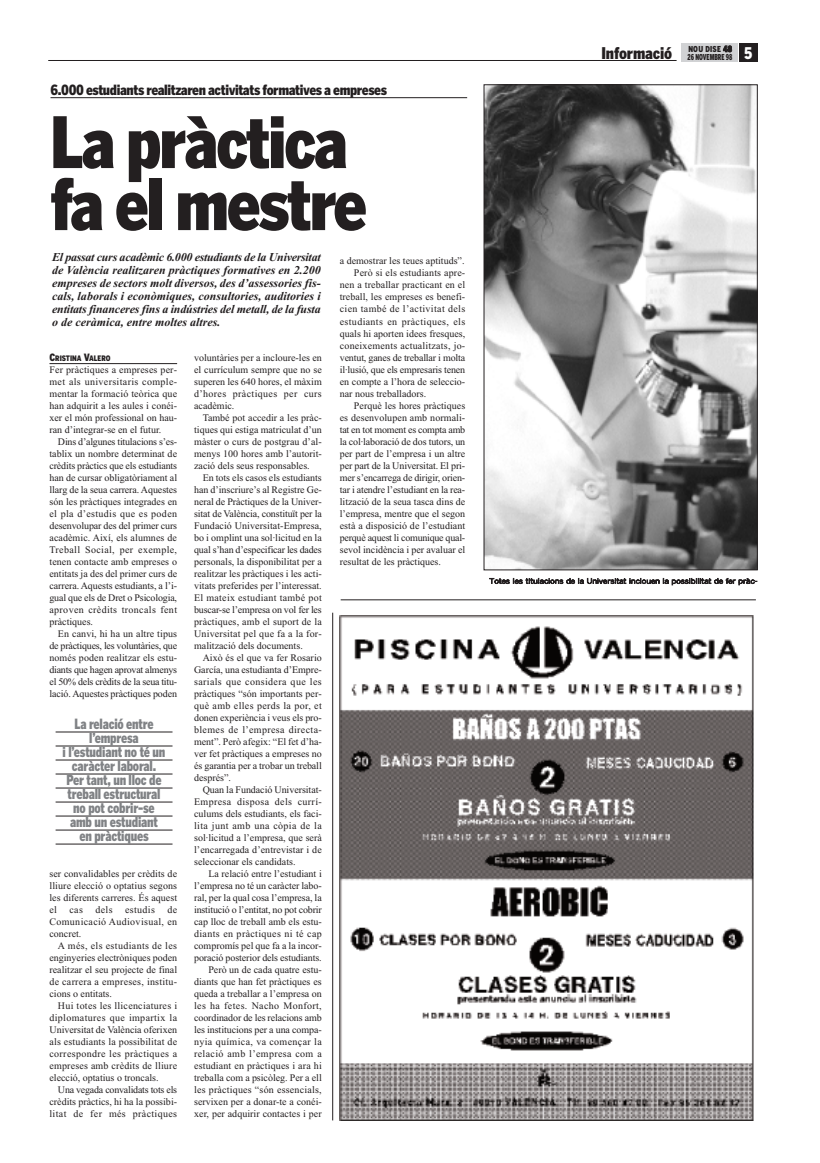
<style>
.page{position:relative;width:820px;height:1163px;background:#fff}
.page>*{position:absolute;margin:0;border:0;box-sizing:border-box;transform-origin:0 0}
.t1{font:900 70px/62px "Benton Gothic Cond";letter-spacing:-.04em;color:#231f20}
.t2{font:900 16px "Benton Gothic Cond";letter-spacing:-.01em;color:#231f20}
.t3{font:900 16px "Benton Gothic Cond";color:#fff}
.t4{font:900 14px/14px "Benton Gothic Cond";letter-spacing:-.015em;color:#808285;text-align:center;scale:.9 1}
.t5{font:900 14px "Benton Gothic Cond";letter-spacing:-.03em;color:#231f20}
.t6{font:italic 700 12px/13px "Times New Roman";color:#231f20;text-align:justify}
.t7{font:10px/12px "Times New Roman";color:#231f20;text-align:justify}
.t8{font:10px "Times New Roman";letter-spacing:-.02em;color:#231f20}
.t9{font:10px "Times New Roman";letter-spacing:.035em;color:#231f20}
.t10{font:10px "Times New Roman";letter-spacing:.02em;color:#231f20}
.t11{font:10px "Times New Roman";letter-spacing:-.025em;color:#231f20}
.t12{font:900 8.1px/8px "Benton Gothic Cond";color:#231f20;scale:.94 1}
.t13{font:900 7.5px "Benton Gothic Cond";color:#231f20}
.t14{font:300 6.9px "Benton Gothic";color:#231f20;scale:1.16 1}
.s1{font-size:10px}
</style>
<div class="page">
<div style="left:739px;top:43px;width:18px;height:18px;background:#231f20"></div>
<div style="left:681px;top:43px;width:56px;height:19px;background:#d1d2d4"></div>
<hr style="left:48px;top:60px;width:628px;height:1px;background:#231f20">
<hr style="left:49px;top:363px;width:128px;height:1px;background:#231f20">
<hr style="left:50px;top:97px;width:417px;height:1px;background:#231f20">
<hr style="left:56px;top:731px;width:116px;height:1px;background:#231f20">
<hr style="left:56px;top:745px;width:116px;height:1px;background:#231f20">
<hr style="left:56px;top:759px;width:116px;height:1px;background:#231f20">
<hr style="left:56px;top:773px;width:116px;height:1px;background:#231f20">
<hr style="left:56px;top:787px;width:116px;height:1px;background:#231f20">
<hr style="left:56px;top:801px;width:116px;height:1px;background:#231f20">
<hr style="left:56px;top:815px;width:116px;height:1px;background:#231f20">
<hr style="left:56px;top:829px;width:116px;height:1px;background:#231f20">
<hr style="left:56px;top:843px;width:116px;height:1px;background:#231f20">
<hr style="left:332px;top:612px;width:1px;height:508px;background:#231f20">
<hr style="left:340px;top:599px;width:415px;height:1px;background:#231f20">
<img style="left:485px;top:86px;width:270px;height:482px">
<div style="left:483px;top:84px;width:274px;height:486px;border:1px solid #231f20"></div>
<img style="left:339px;top:615px;width:415px;height:505px">
<h3 class="t5" style="left:50px;top:82px;width:338px">6.000 estudiants realitzaren activitats formatives a empreses</h3>
<h1 class="t1" style="left:50px;top:113px;width:318px">La pràctica fa el mestre</h1>
<p class="t6" style="left:52px;top:250px;width:270px">El passat curs acadèmic 6.000 estudiants de la Universitat de València realitzaren pràctiques formatives en 2.200 empreses de sectors molt diversos, des d’assessories fis&shy;cals, laborals i econòmiques, consultories, auditories i entitats financeres fins a indústries del metall, de la fusta o de ceràmica, entre moltes altres.</p>
<p class="t13" style="left:49px;top:353px;width:62px"><span class="s1">C</span>RISTINA <span class="s1">V</span>ALERO</p>
<p class="t7" style="left:49px;top:363px;width:129px">Fer pràctiques a empreses per&shy;met als universitaris comple&shy;mentar la formació teòrica que han adquirit a les aules i conéi&shy;xer el món professional on hau&shy;ran d’integrar-se en el futur.</p>
<p class="t7" style="left:49px;top:435px;width:129px;text-indent:9px">Dins d’algunes titulacions s’es&shy;tablix un nombre determinat de crèdits pràctics que els estudiants han de cursar obligatòriament al llarg de la seua carrera. Aquestes són les pràctiques integrades en el pla d’estudis que es poden desenvolupar des del primer curs acadèmic. Així, els alumnes de Treball Social, per exemple, tenen contacte amb empreses o entitats ja des del primer curs de carrera. Aquests estudiants, a l’i&shy;gual que els de Dret o Psicologia, aproven crèdits troncals fent pràctiques.</p>
<p class="t7" style="left:49px;top:627px;width:129px;text-indent:9px">En canvi, hi ha un altre tipus de pràctiques, les voluntàries, que només poden realitzar els estu&shy;diants que hagen aprovat almenys el 50% dels crèdits de la seua titu&shy;lació. Aquestes pràctiques poden</p>
<h3 class="t4" style="left:63px;top:717px;width:116px">La relació entre l’empresa<br>i l’estudiant no té un caràcter laboral.<br>Per tant, un lloc de treball estructural no pot cobrir-se amb un estudiant en pràctiques</h3>
<p class="t7" style="left:49px;top:867px;width:129px">ser convalidables per crèdits de lliure elecció o optatius segons les diferents carreres. És aquest el cas dels estudis de Comunicació Audiovisual, en concret.</p>
<p class="t7" style="left:49px;top:939px;width:129px;text-indent:9px">A més, els estudiants de les enginyeries electròniques poden realitzar el seu projecte de final de carrera a empreses, institu&shy;cions o entitats.</p>
<p class="t7" style="left:49px;top:999px;width:129px;text-indent:9px">Hui totes les llicenciatures i diplomatures que impartix la Universitat de València oferixen als estudiants la possibilitat de correspondre les pràctiques a empreses amb crèdits de lliure elecció, optatius o troncals.</p>
<p class="t7" style="left:49px;top:1083px;width:129px;text-indent:9px">Una vegada convalidats tots els crèdits pràctics, hi ha la possibi&shy;litat de fer més pràctiques</p>
<p class="t7" style="left:194px;top:351px;width:129px">voluntàries per a incloure-les en el currículum sempre que no se superen les 640 hores, el màxim d’hores pràctiques per curs acadèmic.</p>
<p class="t7" style="left:194px;top:411px;width:129px;text-indent:9px">També pot accedir a les pràc&shy;tiques qui estiga matriculat d’un màster o curs de postgrau d’al&shy;menys 100 hores amb l’autorit&shy;zació dels seus responsables.</p>
<p class="t7" style="left:194px;top:471px;width:129px;text-indent:9px">En tots els casos els estudiants han d’inscriure’s al Registre Ge&shy;neral de Pràctiques de la Univer&shy;sitat de València, constituït per la Fundació Universitat-Empresa, bo i omplint una sol·licitud en la qual s’han d’especificar les dades personals, la disponibilitat per a realitzar les pràctiques i les acti&shy;vitats preferides per l’interessat.<br>El mateix estudiant també pot buscar-se l’empresa on vol fer les pràctiques, amb el suport de la Universitat pel que fa a la for&shy;malització dels documents.</p>
<p class="t7" style="left:194px;top:651px;width:129px;text-indent:9px">Això és el que va fer Rosario García, una estudianta d’Empre&shy;sarials que considera que les pràctiques “són importants per&shy;què amb elles perds la por, et donen experiència i veus els pro&shy;blemes de l’empresa directa&shy;ment”. Però afegix: “El fet d’ha&shy;ver fet pràctiques a empreses no és garantia per a trobar un treball després”.</p>
<p class="t7" style="left:194px;top:783px;width:129px;text-indent:9px">Quan la Fundació Universitat-Empresa disposa dels currí&shy;culums dels estudiants, els faci&shy;lita junt amb una còpia de la sol·licitud a l’empresa, que serà l’encarregada d’entrevistar i de seleccionar els candidats.</p>
<p class="t7" style="left:194px;top:867px;width:129px;text-align:right">La relació entre l’estudiant i l’empresa no té un caràcter labo&shy;ral, per la qual cosa l’empresa, la institució o l’entitat, no pot cobrir cap lloc de treball amb els estu&shy;diants en pràctiques ni té cap compromís pel que fa a la incor&shy;poració posterior dels estudiants.<br>Però un de cada quatre estu&shy;diants que han fet pràctiques es queda a treballar a l’empresa on les ha fetes. Nacho Monfort, coordinador de les relacions amb les institucions per a una compa&shy;nyia química, va començar la relació amb l’empresa com a estudiant en pràctiques i ara hi treballa com a psicòleg. Per a ell les pràctiques “són essencials, servixen per a donar-te a conéi&shy;xer, per adquirir contactes i per</p>
<p class="t7" style="left:339px;top:255px;width:126px">a demostrar les teues aptituds”.</p>
<p class="t7" style="left:354px;top:267px;width:113px">Però si els estudiants apre-</p>
<p class="t7" style="left:339px;top:279px;width:127px">nen a treballar practicant en el</p>
<p class="t7" style="left:339px;top:291px;width:127px">treball, les empreses es benefi-</p>
<p class="t9" style="left:339px;top:303px;width:127px">cien també de l’activitat dels</p>
<p class="t9" style="left:339px;top:315px;width:127px">estudiants en pràctiques, els</p>
<p class="t7" style="left:339px;top:327px;width:127px">quals hi aporten idees fresques,</p>
<p class="t10" style="left:339px;top:339px;width:127px">coneixements actualitzats, jo-</p>
<p class="t7" style="left:339px;top:351px;width:127px">ventut, ganes de treballar i molta</p>
<p class="t7" style="left:339px;top:363px;width:127px">il·lusió, que els empresaris tenen</p>
<p class="t7" style="left:339px;top:375px;width:127px">en compte a l’hora de seleccio-</p>
<p class="t7" style="left:339px;top:387px;width:88px">nar nous treballadors.</p>
<p class="t7" style="left:354px;top:399px;width:113px">Perquè les hores pràctiques</p>
<p class="t7" style="left:339px;top:411px;width:127px">es desenvolupen amb normali-</p>
<p class="t8" style="left:339px;top:423px;width:127px">tat en tot moment es compta amb</p>
<p class="t7" style="left:339px;top:435px;width:127px">la col·laboració de dos tutors, un</p>
<p class="t7" style="left:339px;top:447px;width:127px">per part de l’empresa i un altre</p>
<p class="t7" style="left:339px;top:459px;width:127px">per part de la Universitat. El pri-</p>
<p class="t8" style="left:339px;top:471px;width:127px">mer s’encarrega de dirigir, orien-</p>
<p class="t7" style="left:339px;top:483px;width:127px">tar i atendre l’estudiant en la rea-</p>
<p class="t7" style="left:339px;top:495px;width:127px">lització de la seua tasca dins de</p>
<p class="t7" style="left:339px;top:507px;width:127px">l’empresa, mentre que el segon</p>
<p class="t7" style="left:339px;top:519px;width:127px">està a disposició de l’estudiant</p>
<p class="t11" style="left:339px;top:531px;width:127px">perquè aquest li comunique qual-</p>
<p class="t7" style="left:339px;top:543px;width:127px">sevol incidència i per avaluar el</p>
<p class="t7" style="left:339px;top:555px;width:103px">resultat de les pràctiques.</p>
<p class="t12" style="left:687px;top:45px;width:49px">NOU DISE 48<br>26 NOVEMBRE 98</p>
<h2 class="t2" style="left:601px;top:44px;width:72px">Informació</h2>
<h2 class="t3" style="left:744px;top:44px;width:10px">5</h2>
<p class="t14" style="left:489px;top:577px;width:232px">Totes les titulacions de la Universitat inclouen la possibilitat de fer pràc-</p>
</div>
